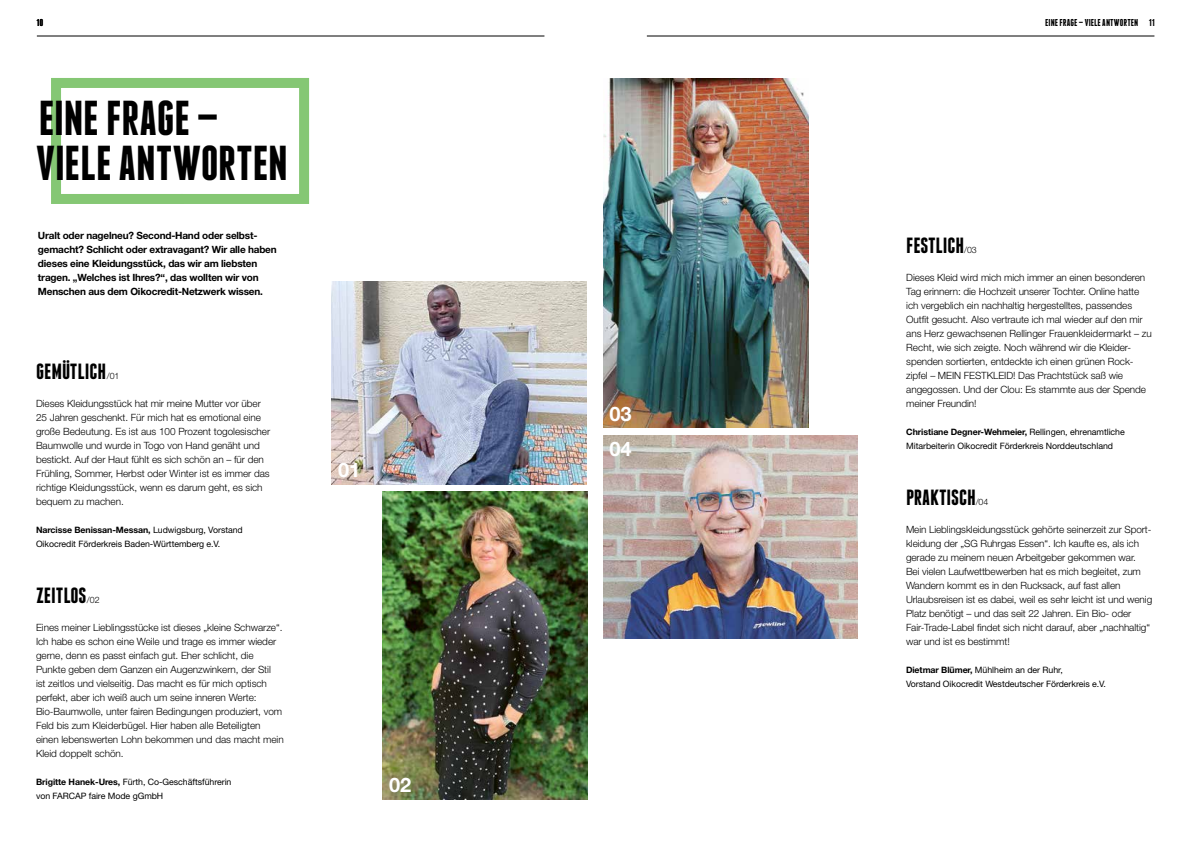
<style>
.page{position:relative;width:1191px;height:842px;background:#fff}
.page>*{position:absolute;margin:0;border:0;box-sizing:border-box;transform-origin:0 0}
.t1{font:700 49px/45px "Franchise";letter-spacing:-.01em;color:#000}
.t2{font:700 22px "Franchise";letter-spacing:-.005em;color:#000}
.t3{font:700 20px/35px "Helvetica Neue LT Pro";letter-spacing:-.005em;color:#fff}
.t4{font:300 10px/14px "Helvetica Neue LT Pro";letter-spacing:-.005em;color:#000}
.t5{font:700 10px/14px "Helvetica Neue LT Pro";letter-spacing:-.02em;color:#000}
.t6{font:700 10px "Franchise";letter-spacing:.01em;color:#000}
.t7{font:8.8px/14px "Helvetica Neue LT Pro";letter-spacing:-.005em;color:#000}
.t8{font:300 8.8px "Helvetica Neue LT Pro";letter-spacing:-.01em;color:#000}
.s1{font-weight:700}
</style>
<div class="page">
<hr style="left:647px;top:36px;width:507px;height:1px;background:#000">
<hr style="left:37px;top:36px;width:507px;height:1px;background:#000">
<img style="left:603px;top:435px;width:254px;height:203px">
<img style="left:383px;top:491px;width:205px;height:308px">
<img style="left:603px;top:78px;width:205px;height:350px">
<img style="left:332px;top:281px;width:254px;height:203px">
<svg style="left:51px;top:78px;width:259px;height:126px"></svg>
<p class="t6" style="left:37px;top:17px;width:8px">10</p>
<p class="t6" style="left:1045px;top:17px;width:111px">EINE FRAGE — VIELE ANTWORTEN 11</p>
<h1 class="t1" style="left:36px;top:97px;width:254px">EINE FRAGE —<br>VIELE ANTWORTEN</h1>
<p class="t5" style="left:38px;top:228px;width:240px">Uralt oder nagelneu? Second-Hand oder selbst&shy;gemacht? Schlicht oder extravagant? Wir alle haben dieses eine Kleidungsstück, das wir am liebsten tragen. „Welches ist Ihres?“, das wollten wir von Menschen aus dem Oikocredit-Netzwerk wissen.</p>
<h2 class="t2" style="left:36px;top:360px;width:72px">GEMÜTLICH</h2>
<p class="t8" style="left:107px;top:370px;width:14px">/01</p>
<p class="t4" style="left:36px;top:396px;width:236px">Dieses Kleidungsstück hat mir meine Mutter vor über 25 Jahren geschenkt. Für mich hat es emotional eine große Bedeutung. Es ist aus 100 Prozent togolesischer Baumwolle und wurde in Togo von Hand genäht und bestickt. Auf der Haut fühlt es sich schön an – für den Frühling, Sommer, Herbst oder Winter ist es immer das richtige Kleidungsstück, wenn es darum geht, es sich bequem zu machen.</p>
<p class="t7" style="left:36px;top:523px;width:208px"><span class="s1">Narcisse Benissan-Messan,</span> Ludwigsburg, Vorstand<br>Oikocredit Förderkreis Baden-Württemberg e.V.</p>
<h2 class="t2" style="left:36px;top:584px;width:52px">ZEITLOS</h2>
<p class="t8" style="left:87px;top:594px;width:14px">/02</p>
<p class="t4" style="left:36px;top:620px;width:249px">Eines meiner Lieblingsstücke ist dieses „kleine Schwarze“.<br>Ich habe es schon eine Weile und trage es immer wieder gerne, denn es passt einfach gut. Eher schlicht, die Punkte geben dem Ganzen ein Augenzwinkern, der Stil<br>ist zeitlos und vielseitig. Das macht es für mich optisch perfekt, aber ich weiß auch um seine inneren Werte:<br>Bio-Baumwolle, unter fairen Bedingungen produziert, vom Feld bis zum Kleiderbügel. Hier haben alle Beteiligten einen lebenswerten Lohn bekommen und das macht mein Kleid doppelt schön.</p>
<p class="t7" style="left:36px;top:775px;width:197px"><span class="s1">Brigitte Hanek-Ures,</span> Fürth, Co-Geschäftsführerin von FARCAP faire Mode gGmbH</p>
<h3 class="t3" style="left:338px;top:452px;width:24px">01</h3>
<h3 class="t3" style="left:389px;top:767px;width:24px">02</h3>
<h3 class="t3" style="left:609px;top:396px;width:24px">03<br>04</h3>
<h2 class="t2" style="left:906px;top:234px;width:60px">FESTLICH</h2>
<p class="t8" style="left:964px;top:244px;width:14px">/03</p>
<p class="t4" style="left:906px;top:270px;width:247px">Dieses Kleid wird mich mich immer an einen besonderen Tag erinnern: die Hochzeit unserer Tochter. Online hatte ich vergeblich ein nachhaltig hergestelltes, passendes Outfit gesucht. Also vertraute ich mal wieder auf den mir ans Herz gewachsenen Rellinger Frauenkleidermarkt – zu Recht, wie sich zeigte. Noch während wir die Kleider&shy;spenden sortierten, entdeckte ich einen grünen Rock&shy;zipfel – MEIN FESTKLEID! Das Prachtstück saß wie angegossen. Und der Clou: Es stammte aus der Spende meiner Freundin!</p>
<p class="t7" style="left:906px;top:425px;width:220px"><span class="s1">Christiane Degner-Wehmeier,</span> Rellingen, ehrenamtliche<br>Mitarbeiterin Oikocredit Förderkreis Norddeutschland</p>
<h2 class="t2" style="left:906px;top:486px;width:71px">PRAKTISCH</h2>
<p class="t8" style="left:975px;top:496px;width:14px">/04</p>
<p class="t4" style="left:906px;top:522px;width:248px">Mein Lieblingskleidungsstück gehörte seinerzeit zur Sport&shy;kleidung der „SG Ruhrgas Essen“. Ich kaufte es, als ich gerade zu meinem neuen Arbeitgeber gekommen war.<br>Bei vielen Laufwettbewerben hat es mich begleitet, zum Wandern kommt es in den Rucksack, auf fast allen Urlaubsreisen ist es dabei, weil es sehr leicht ist und wenig Platz benötigt – und das seit 22 Jahren. Ein Bio- oder Fair-Trade-Label findet sich nicht darauf, aber „nachhaltig“ war und ist es bestimmt!</p>
<p class="t7" style="left:906px;top:663px;width:201px"><span class="s1">Dietmar Blümer,</span> Mühlheim an der Ruhr,<br>Vorstand Oikocredit Westdeutscher Förderkreis e.V.</p>
</div>
